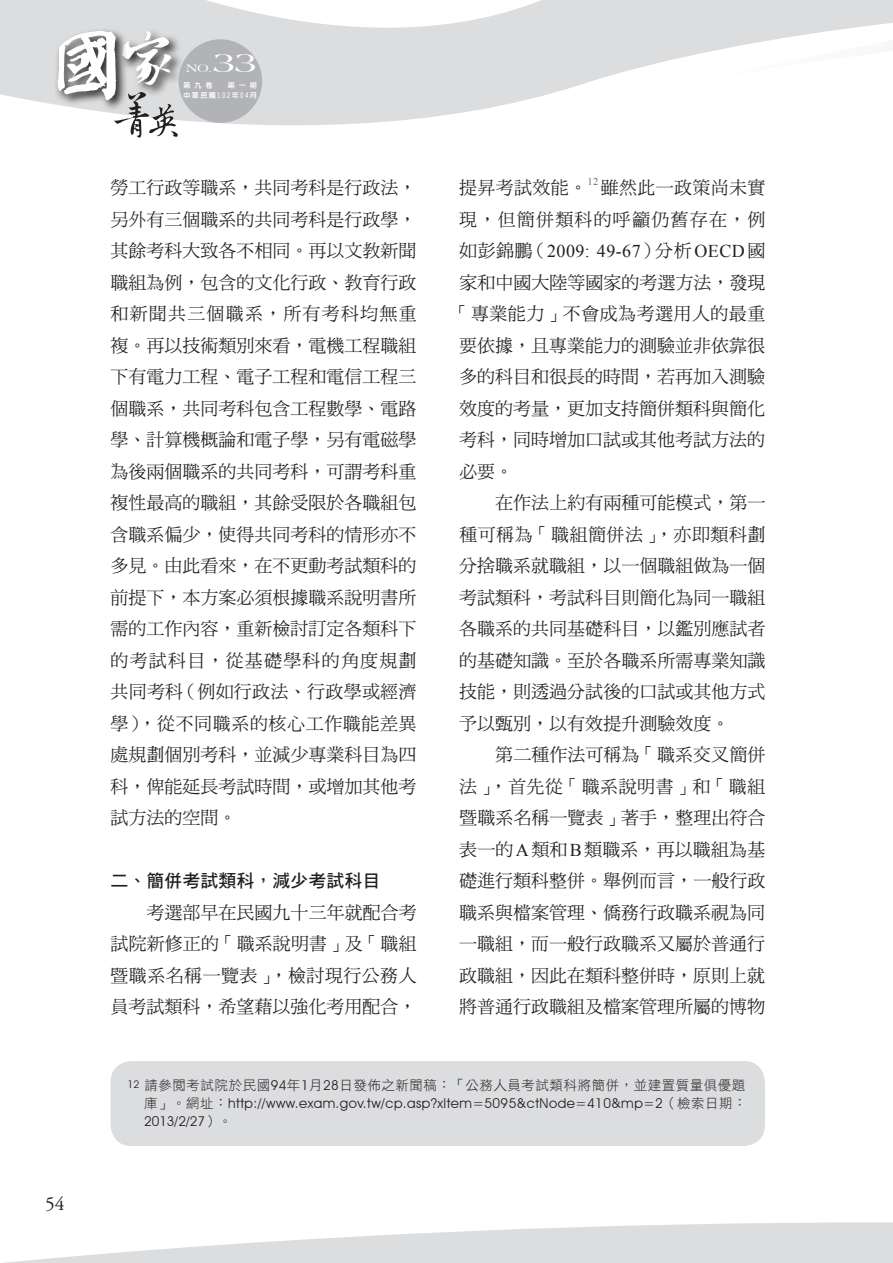
<style>
.page{position:relative;width:893px;height:1263px;background:#fff}
.page>*{position:absolute;margin:0;border:0;box-sizing:border-box;transform-origin:0 0}
.t1{font:28.35px "Americana BT";color:#fff;scale:1.27 1}
.t2{font:19.5px "Adobe Garamond Pro";color:#231f20}
.t3{font:18px/31.5px "DF Ming Std W5";color:#231f20;text-align:justify}
.t4{font:18px "DF Ming Std W5";letter-spacing:.025em;color:#231f20}
.t5{font:18px/31.5px "DF Ming Std W5";letter-spacing:.065em;color:#231f20;text-align:right}
.t6{font:18px "Times New Roman";letter-spacing:.025em;color:#231f20}
.t7{font:18px "DF Ming Std W5";letter-spacing:.03em;color:#231f20}
.t8{font:18px "DF Hei Std W7";color:#231f20}
.t9{font:13.5px/18px "Avant Garde IT Cby BT";letter-spacing:.035em;color:#231f20}
.t10{font:13.5px "DF Hei Std W3";letter-spacing:.04em;color:#231f20}
.t11{font:11.4px "Americana BT";color:#fff;scale:1.27 1}
.t12{font:10.5px "Times New Roman";color:#6c6d70}
.t13{font:800 7.2px/10.4px "AR Hei B5";letter-spacing:.18em;color:#fff}
.s1{font-family:"DF Ming Std W5"}
.s2{font-family:"Times New Roman"}
.s3{font-family:"Avant Garde IT Cby BT"}
.s4{font-family:"DF Hei Std W3"}
</style>
<div class="page">
<svg style="left:0;top:0;width:621px;height:104px;background:#e0e1e2"></svg>
<svg style="left:621px;top:0;width:272px;height:73px"></svg>
<svg style="left:54px;top:27px;width:3px;height:78px"></svg>
<svg style="left:57px;top:0;width:513px;height:138px"></svg>
<div style="left:179px;top:39px;width:83px;height:84px;background:#b2b3b7;border-radius:50%"></div>
<svg style="left:3px;top:1222px;width:890px;height:41px"></svg>
<div style="left:111px;top:1061px;width:654px;height:85px;background:#dcdddf;border-radius:21px"></div>
<p class="t2" style="left:45px;top:1192px;width:21px">54</p>
<p class="t11" style="left:186px;top:62px;width:22px">NO.</p>
<h1 class="t1" style="left:213px;top:46px;width:37px">33</h1>
<p class="t13" style="left:183px;top:80px;width:75px">第九卷　第一期中華民國102年04月</p>
<p class="t3" style="left:110px;top:172px;width:308px">勞工行政等職系，共同考科是行政法，另外有三個職系的共同考科是行政學，其餘考科大致各不相同。再以文教新聞職組為例，包含的文化行政、教育行政和新聞共三個職系，所有考科均無重複。再以技術類別來看，電機工程職組下有電力工程、電子工程和電信工程三個職系，共同考科包含工程數學、電路學、計算機概論和電子學，另有電磁學為後兩個職系的共同考科，可謂考科重複性最高的職組，其餘受限於各職組包含職系偏少，使得共同考科的情形亦不多見。由此看來，在不更動考試類科的前提下，本方案必須根據職系說明書所需的工作內容，重新檢討訂定各類科下的考試科目，從基礎學科的角度規劃共同考科（例如行政法、行政學或經濟學），從不同職系的核心工作職能差異處規劃個別考科，並減少專業科目為四科，俾能延長考試時間，或增加其他考試方法的空間。</p>
<p class="t8" style="left:110px;top:871px;width:272px">二、簡併考試類科，減少考試科目</p>
<p class="t3" style="left:111px;top:896px;width:308px;text-indent:36px">考選部早在民國九十三年就配合考試院新修正的「職系說明書」及「職組暨職系名稱一覽表」，檢討現行公務人員考試類科，希望藉以強化考用配合，</p>
<p class="t3" style="left:459px;top:172px;width:130px">提昇考試效能。</p>
<p class="t12" style="left:588px;top:175px;width:12px">12</p>
<p class="t5" style="left:459px;top:172px;width:308px">雖然此一政策尚未實<br>現，但簡併類科的呼籲仍舊存在，例</p>
<p class="t6" style="left:459px;top:239px;width:308px"><span class="s1">如彭錦鵬（</span>2009: 49-67<span class="s1">）分析</span>OECD<span class="s1">國</span></p>
<p class="t3" style="left:459px;top:266px;width:307px">家和中國大陸等國家的考選方法，發現</p>
<p class="t4" style="left:450px;top:304px;width:317px">「專業能力」不會成為考選用人的最重</p>
<p class="t3" style="left:459px;top:329px;width:307px">要依據，且專業能力的測驗並非依靠很</p>
<p class="t3" style="left:459px;top:361px;width:307px">多的科目和很長的時間，若再加入測驗</p>
<p class="t3" style="left:459px;top:392px;width:307px">效度的考量，更加支持簡併類科與簡化</p>
<p class="t3" style="left:459px;top:424px;width:307px">考科，同時增加口試或其他考試方法的</p>
<p class="t3" style="left:459px;top:455px;width:55px">必要。</p>
<p class="t3" style="left:495px;top:487px;width:272px">在作法上約有兩種可能模式，第一</p>
<p class="t4" style="left:459px;top:524px;width:308px">種可稱為「職組簡併法」，亦即類科劃</p>
<p class="t3" style="left:459px;top:550px;width:307px">分捨職系就職組，以一個職組做為一個</p>
<p class="t3" style="left:459px;top:581px;width:307px">考試類科，考試科目則簡化為同一職組</p>
<p class="t3" style="left:459px;top:613px;width:307px">各職系的共同基礎科目，以鑑別應試者</p>
<p class="t3" style="left:459px;top:644px;width:307px">的基礎知識。至於各職系所需專業知識</p>
<p class="t3" style="left:459px;top:676px;width:307px">技能，則透過分試後的口試或其他方式</p>
<p class="t3" style="left:459px;top:707px;width:271px">予以甄別，以有效提升測驗效度。</p>
<p class="t3" style="left:495px;top:739px;width:272px">第二種作法可稱為「職系交叉簡併</p>
<p class="t7" style="left:459px;top:776px;width:308px">法」，首先從「職系說明書」和「職組</p>
<p class="t3" style="left:459px;top:802px;width:308px">暨職系名稱一覽表」著手，整理出符合</p>
<p class="t3" style="left:459px;top:833px;width:308px">表一的<span class="s2">A</span>類和<span class="s2">B</span>類職系，再以職組為基</p>
<p class="t3" style="left:459px;top:865px;width:308px">礎進行類科整併。舉例而言，一般行政</p>
<p class="t3" style="left:459px;top:896px;width:307px">職系與檔案管理、僑務行政職系視為同</p>
<p class="t3" style="left:459px;top:928px;width:307px">一職組，而一般行政職系又屬於普通行</p>
<p class="t3" style="left:459px;top:959px;width:307px">政職組，因此在類科整併時，原則上就</p>
<p class="t3" style="left:459px;top:991px;width:307px">將普通行政職組及檔案管理所屬的博物</p>
<p class="t10" style="left:128px;top:1078px;width:619px"><sup>12</sup> 請參閱考試院於民國<span class="s3">94</span>年<span class="s3">1</span>月<span class="s3">28</span>日發佈之新聞稿：「公務人員考試類科將簡併，並建置質量俱優題</p>
<p class="t9" style="left:144px;top:1094px;width:604px"><span class="s4">庫」。網址：</span>http://www.exam.gov.tw/cp.asp?xItem=5095&amp;ctNode=410&amp;mp=2<span class="s4">（檢索日期：<br></span>2013/2/27<span class="s4">）。</span></p>
</div>
